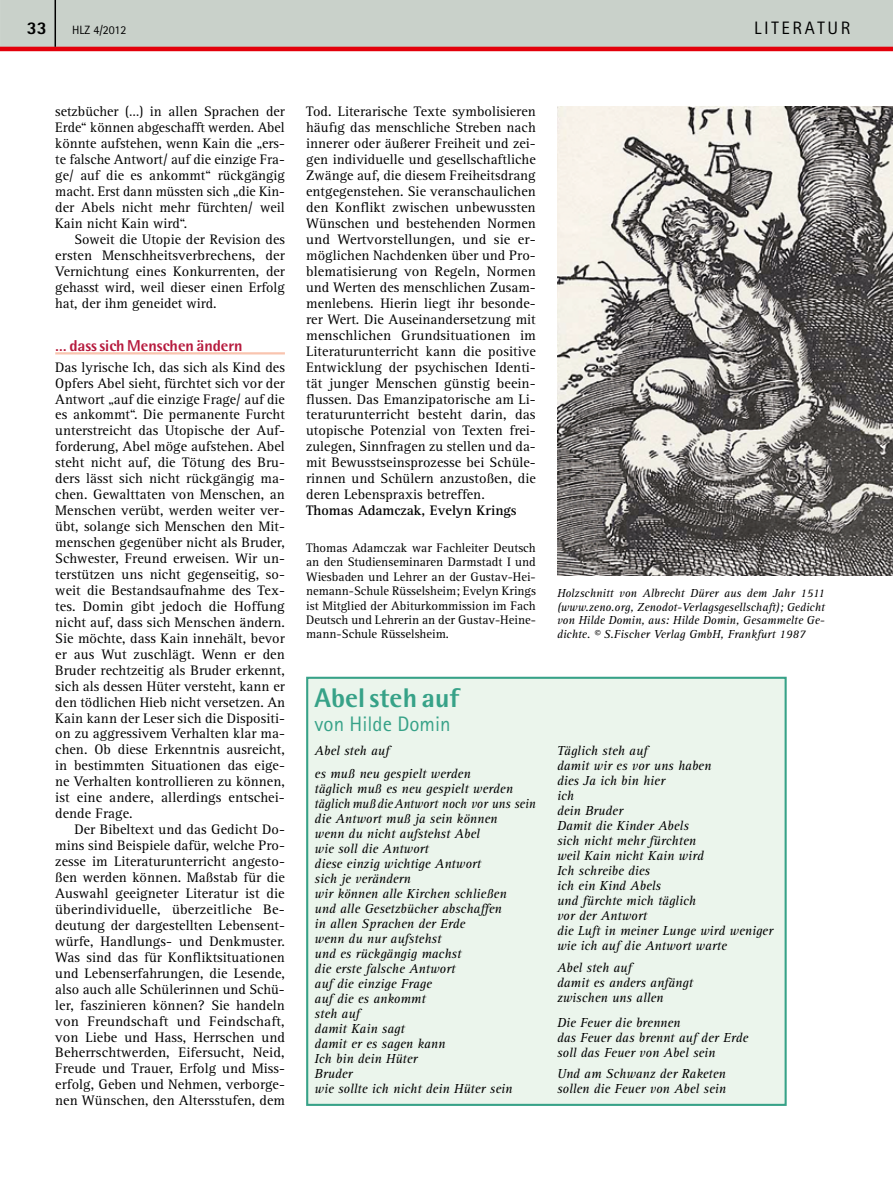
<style>
.page{position:relative;width:893px;height:1191px;background:#fff}
.page>*{position:absolute;margin:0;border:0;box-sizing:border-box;transform-origin:0 0}
.t1{font:800 27px "Rotis Semi Sans Std";color:#37a288}
.t2{font:21px "Rotis Sans Serif Std";color:#37a288}
.t3{font:18px "Rotis Sans Serif Std";color:#000}
.t4{font:800 18px "Rotis Sans Serif Std";color:#000}
.t5{font:800 15.75px "Rotis Semi Sans Std";letter-spacing:-.005em;color:#b61a3d}
.t6{font:14.25px/15.9px "Rotis Serif Std";letter-spacing:.005em;color:#000;text-align:justify}
.t7{font:700 14.25px "Rotis Serif Std";color:#000}
.t8{font:italic 13.5px/15px "Rotis Serif Std";color:#000}
.t9{font:12.75px/14.4px "Rotis Serif Std";color:#000;text-align:justify}
.t10{font:italic 12px/13.5px "Rotis Serif Std";color:#000;text-align:justify}
.t11{font:12px "Rotis Sans Serif Std";color:#000}
</style>
<div class="page">
<svg style="left:0;top:0;width:893px;height:51px;background:#cbbfb9"></svg>
<hr style="left:55px;top:0;width:1px;height:47px;background:#000">
<hr style="left:55px;top:352px;width:230px;height:2px;background:#f9c4af">
<img style="left:557px;top:106px;width:336px;height:469px">
<div style="left:307px;top:678px;width:479px;height:426px;background:#ebf5ec"></div>
<div style="left:306px;top:676px;width:481px;height:430px;border:2px solid #37a288"></div>
<p class="t4" style="left:27px;top:16px;width:22px">33</p>
<p class="t11" style="left:72px;top:23px;width:56px">HLZ 4/2012</p>
<p class="t3" style="left:754px;top:17px;width:12px">literatur</p>
<p class="t6" style="left:55px;top:104px;width:231px">setzbücher (…) in allen Sprachen der Erde“ können abgeschafft werden. Abel könnte aufstehen, wenn Kain die „ers&shy;te falsche Antwort/ auf die einzige Fra&shy;ge/ auf die es ankommt“ rückgängig macht. Erst dann müssten sich „die Kin&shy;der Abels nicht mehr fürchten/ weil Kain nicht Kain wird“.</p>
<p class="t6" style="left:55px;top:232px;width:231px;text-indent:19px">Soweit die Utopie der Revision des ersten Menschheitsverbrechens, der Vernichtung eines Konkurrenten, der gehasst wird, weil dieser einen Erfolg hat, der ihm geneidet wird.</p>
<p class="t5" style="left:55px;top:336px;width:189px">… dass sich Menschen ändern</p>
<p class="t6" style="left:55px;top:359px;width:231px">Das lyrische Ich, das sich als Kind des Opfers Abel sieht, fürchtet sich vor der Antwort „auf die einzige Frage/ auf die es ankommt“. Die permanente Furcht unterstreicht das Utopische der Auf&shy;forderung, Abel möge aufstehen. Abel steht nicht auf, die Tötung des Bru&shy;ders lässt sich nicht rückgängig ma&shy;chen. Gewalttaten von Menschen, an Menschen verübt, werden weiter ver&shy;übt, solange sich Menschen den Mit&shy;menschen gegenüber nicht als Bruder, Schwester, Freund erweisen. Wir un&shy;terstützen uns nicht gegenseitig, so&shy;weit die Bestandsaufnahme des Tex&shy;tes. Domin gibt jedoch die Hoffung nicht auf, dass sich Menschen ändern.<br>Sie möchte, dass Kain innehält, bevor er aus Wut zuschlägt. Wenn er den Bruder rechtzeitig als Bruder erkennt, sich als dessen Hüter versteht, kann er den tödlichen Hieb nicht versetzen. An Kain kann der Leser sich die Dispositi&shy;on zu aggressivem Verhalten klar ma&shy;chen. Ob diese Erkenntnis ausreicht, in bestimmten Situationen das eige&shy;ne Verhalten kontrollieren zu können, ist eine andere, allerdings entschei&shy;dende Frage.</p>
<p class="t6" style="left:55px;top:822px;width:231px;text-indent:19px">Der Bibeltext und das Gedicht Do&shy;mins sind Beispiele dafür, welche Pro&shy;zesse im Literaturunterricht angesto&shy;ßen werden können. Maßstab für die Auswahl geeigneter Literatur ist die überindividuelle, überzeitliche Be&shy;deutung der dargestellten Lebensent&shy;würfe, Handlungs- und Denkmuster.<br>Was sind das für Konfliktsituationen und Lebenserfahrungen, die Lesende, also auch alle Schülerinnen und Schü&shy;ler, faszinieren können? Sie handeln von Freundschaft und Feindschaft, von Liebe und Hass, Herrschen und Beherrschtwerden, Eifersucht, Neid, Freude und Trauer, Erfolg und Miss&shy;erfolg, Geben und Nehmen, verborge&shy;nen Wünschen, den Altersstufen, dem</p>
<p class="t6" style="left:306px;top:104px;width:231px">Tod. Literarische Texte symbolisieren häufig das menschliche Streben nach innerer oder äußerer Freiheit und zei&shy;gen individuelle und gesellschaftliche Zwänge auf, die diesem Freiheitsdrang entgegenstehen. Sie veranschaulichen den Konflikt zwischen unbewussten Wünschen und bestehenden Normen und Wertvorstellungen, und sie er&shy;möglichen Nachdenken über und Pro&shy;blematisierung von Regeln, Normen und Werten des menschlichen Zusam&shy;menlebens. Hierin liegt ihr besonde&shy;rer Wert. Die Auseinandersetzung mit menschlichen Grundsituationen im Literaturunterricht kann die positive Entwicklung der psychischen Identi&shy;tät junger Menschen günstig beein&shy;flussen. Das Emanzipatorische am Li&shy;teraturunterricht besteht darin, das utopische Potenzial von Texten frei&shy;zulegen, Sinnfragen zu stellen und da&shy;mit Bewusstseinsprozesse bei Schüle&shy;rinnen und Schülern anzustoßen, die deren Lebenspraxis betreffen.</p>
<p class="t7" style="left:306px;top:502px;width:212px">Thomas Adamczak, Evelyn Krings</p>
<p class="t9" style="left:306px;top:541px;width:231px">Thomas Adamczak war Fachleiter Deutsch an den Studienseminaren Darmstadt I und Wiesbaden und Lehrer an der Gustav-Hei&shy;nemann-Schule Rüsselsheim; Evelyn Krings ist Mitglied der Abiturkommission im Fach Deutsch und Lehrerin an der Gustav-Heine&shy;mann-Schule Rüsselsheim.</p>
<h1 class="t1" style="left:315px;top:680px;width:146px">Abel steh auf</h1>
<h2 class="t2" style="left:315px;top:711px;width:138px">von Hilde Domin</h2>
<p class="t8" style="left:315px;top:740px;width:158px;line-height:22.6px">Abel steh auf<br>es muß neu gespielt werden</p>
<p class="t8" style="left:315px;top:781px;width:223px">täglich muß es neu gespielt werden täglich mußdieAntwort noch vor uns sein die Antwort muß ja sein können<br>wenn du nicht aufstehst Abel<br>wie soll die Antwort<br>diese einzig wichtige Antwort<br>sich je verändern<br>wir können alle Kirchen schließen<br>und alle Gesetzbücher abschaffen<br>in allen Sprachen der Erde<br>wenn du nur aufstehst<br>und es rückgängig machst<br>die erste falsche Antwort<br>auf die einzige Frage<br>auf die es ankommt<br>steh auf<br>damit Kain sagt<br>damit er es sagen kann<br>Ich bin dein Hüter<br>Bruder<br>wie sollte ich nicht dein Hüter sein</p>
<p class="t10" style="left:557px;top:587px;width:269px">Holzschnitt von Albrecht Dürer aus dem Jahr 1511 (www.zeno.org, Zenodot-Verlagsgesellschaft); Gedicht von Hilde Domin, aus: Hilde Domin, Gesammelte Ge&shy;dichte. © S.Fischer Verlag GmbH, Frankfurt 1987</p>
<p class="t8" style="left:557px;top:744px;width:217px">Täglich steh auf<br>damit wir es vor uns haben<br>dies Ja ich bin hier<br>ich<br>dein Bruder<br>Damit die Kinder Abels<br>sich nicht mehr fürchten<br>weil Kain nicht Kain wird<br>Ich schreibe dies<br>ich ein Kind Abels<br>und fürchte mich täglich<br>vor der Antwort<br>die Luft in meiner Lunge wird weniger wie ich auf die Antwort warte</p>
<p class="t8" style="left:557px;top:960px;width:137px">Abel steh auf<br>damit es anders anfängt zwischen uns allen</p>
<p class="t8" style="left:557px;top:1015px;width:193px">Die Feuer die brennen<br>das Feuer das brennt auf der Erde soll das Feuer von Abel sein</p>
<p class="t8" style="left:557px;top:1066px;width:170px">Und am Schwanz der Raketen sollen die Feuer von Abel sein</p>
</div>
